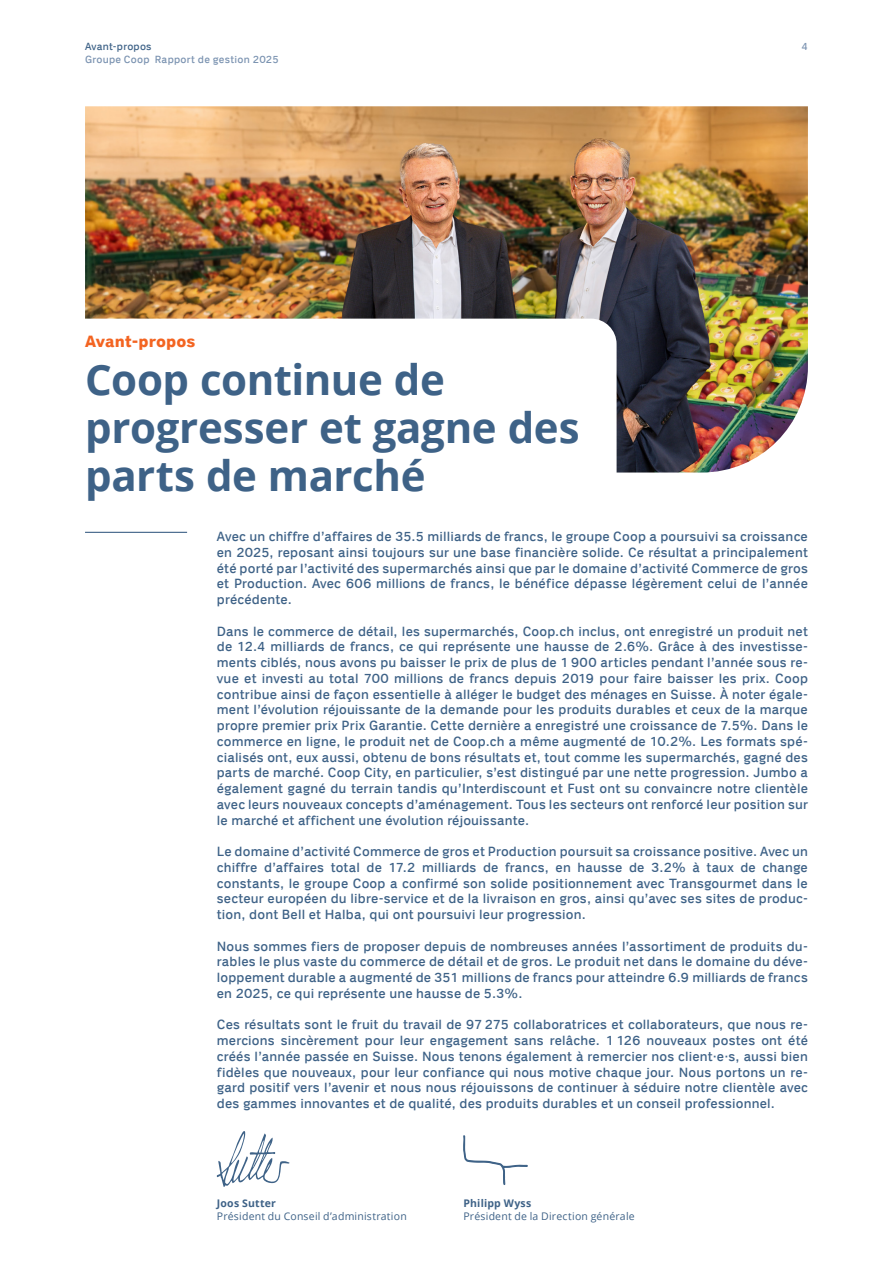
<style>
.page{position:relative;width:893px;height:1263px;background:#fff}
.page>*{position:absolute;margin:0;border:0;box-sizing:border-box;transform-origin:0 0}
.t1{font:700 42px/48px "Open Sans";letter-spacing:-.01em;color:#3e6287}
.t2{font:700 16.5px "Coop";letter-spacing:.005em;color:#f36421}
.t3{font:13.5px/15.8px "Coop";letter-spacing:.015em;color:#3e6287;text-align:justify}
.t4{font:10.5px "Open Sans";letter-spacing:.02em;color:#3e6287}
.t5{font:10.5px "Coop";letter-spacing:.025em;color:#7b93b1}
.t6{font:700 10.5px "Open Sans";letter-spacing:.02em;color:#3e6287}
.t7{font:10.5px "Coop";letter-spacing:.02em;color:#3e6287}
</style>
<div class="page">
<img style="left:85px;top:106px;width:723px;height:366px">
<div style="left:0;top:319px;width:617px;height:187px;background:#fff;border-radius:26px"></div>
<svg style="left:217px;top:1131px;width:72px;height:56px"></svg>
<svg style="left:463px;top:1135px;width:65px;height:50px"></svg>
<hr style="left:85px;top:532px;width:102px;height:1px;background:#3e6287">
<p class="t7" style="left:85px;top:41px;width:68px">Avant-propos</p>
<p class="t5" style="left:801px;top:41px;width:8px">4</p>
<p class="t5" style="left:85px;top:53px;width:195px">Groupe Coop Rapport de gestion 2025</p>
<p class="t2" style="left:85px;top:332px;width:112px">Avant-propos</p>
<h1 class="t1" style="left:85px;top:354px;width:496px">Coop continue de progresser et gagne des parts de marché</h1>
<p class="t3" style="left:217px;top:529px;width:593px">Avec un chiffre d’affaires de 35.5 milliards de francs, le groupe Coop a poursuivi sa croissance en 2025, reposant ainsi toujours sur une base financière solide. Ce résultat a principalement été porté par l’activité des supermarchés ainsi que par le domaine d’activité Commerce de gros et Production. Avec 606 millions de francs, le bénéfice dépasse légèrement celui de l’année précédente.</p>
<p class="t3" style="left:217px;top:623px;width:593px">Dans le commerce de détail, les supermarchés, Coop.ch inclus, ont enregistré un produit net de 12.4 milliards de francs, ce qui représente une hausse de 2.6%. Grâce à des investisse&shy;ments ciblés, nous avons pu baisser le prix de plus de 1 900 articles pendant l’année sous re&shy;vue et investi au total 700 millions de francs depuis 2019 pour faire baisser les prix. Coop contribue ainsi de façon essentielle à alléger le budget des ménages en Suisse. À noter égale&shy;ment l’évolution réjouissante de la demande pour les produits durables et ceux de la marque propre premier prix Prix Garantie. Cette dernière a enregistré une croissance de 7.5%. Dans le commerce en ligne, le produit net de Coop.ch a même augmenté de 10.2%. Les formats spé&shy;cialisés ont, eux aussi, obtenu de bons résultats et, tout comme les supermarchés, gagné des parts de marché. Coop City, en particulier, s’est distingué par une nette progression. Jumbo a également gagné du terrain tandis qu’Interdiscount et Fust ont su convaincre notre clientèle avec leurs nouveaux concepts d’aménagement. Tous les secteurs ont renforcé leur position sur le marché et affichent une évolution réjouissante.</p>
<p class="t3" style="left:217px;top:844px;width:593px">Le domaine d’activité Commerce de gros et Production poursuit sa croissance positive. Avec un chiffre d’affaires total de 17.2 milliards de francs, en hausse de 3.2% à taux de change constants, le groupe Coop a confirmé son solide positionnement avec Transgourmet dans le secteur européen du libre-service et de la livraison en gros, ainsi qu’avec ses sites de produc&shy;tion, dont Bell et Halba, qui ont poursuivi leur progression.</p>
<p class="t3" style="left:217px;top:938px;width:593px">Nous sommes fiers de proposer depuis de nombreuses années l’assortiment de produits du&shy;rables le plus vaste du commerce de détail et de gros. Le produit net dans le domaine du déve&shy;loppement durable a augmenté de 351 millions de francs pour atteindre 6.9 milliards de francs en 2025, ce qui représente une hausse de 5.3%.</p>
<p class="t3" style="left:217px;top:1017px;width:593px">Ces résultats sont le fruit du travail de 97 275 collaboratrices et collaborateurs, que nous re&shy;mercions sincèrement pour leur engagement sans relâche. 1 126 nouveaux postes ont été créés l’année passée en Suisse. Nous tenons également à remercier nos client·e·s, aussi bien fidèles que nouveaux, pour leur confiance qui nous motive chaque jour. Nous portons un re&shy;gard positif vers l’avenir et nous nous réjouissons de continuer à séduire notre clientèle avec des gammes innovantes et de qualité, des produits durables et un conseil professionnel.</p>
<p class="t6" style="left:217px;top:1195px;width:61px">Joos Sutter</p>
<p class="t6" style="left:463px;top:1195px;width:69px">Philipp Wyss</p>
<p class="t4" style="left:217px;top:1209px;width:191px">Président du Conseil d’administration</p>
<p class="t4" style="left:463px;top:1209px;width:173px">Président de la Direction générale</p>
</div>
